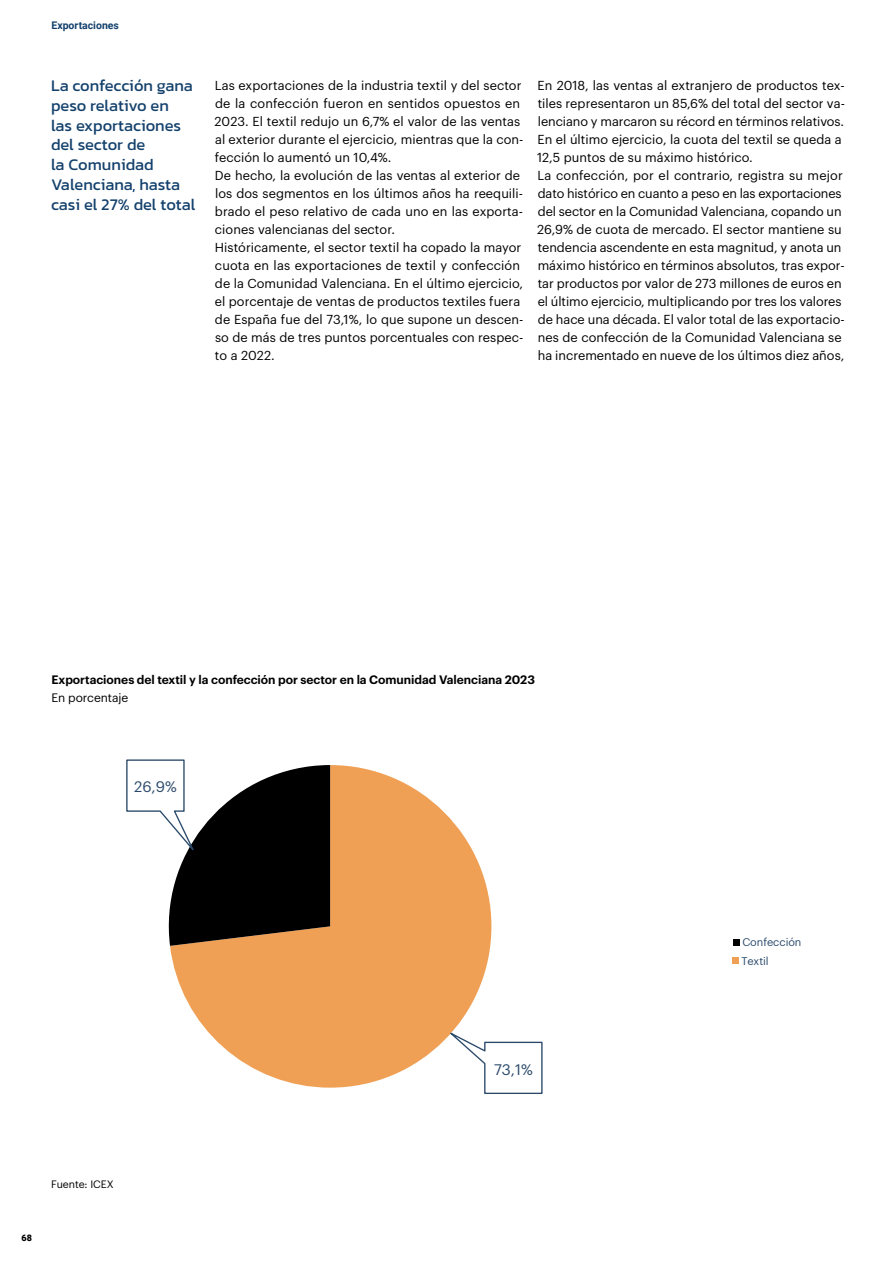
<style>
.page{position:relative;width:893px;height:1263px;background:#fff}
.page>*{position:absolute;margin:0;border:0;box-sizing:border-box;transform-origin:0 0}
.t1{font:16.5px/19.8px "Kanit";color:#14416c}
.t2{font:15px "Graphik";color:#2b4a6b}
.t3{font:14.85px "Graphik";color:#2b4a6b}
.t4{font:12.75px/18px "Graphik";letter-spacing:.005em;color:#000}
.t5{font:600 12px "Graphik";letter-spacing:-.005em;color:#000}
.t6{font:12px "Graphik";letter-spacing:-.005em;color:#000}
.t7{font:10.95px "Graphik";color:#2b4a6b}
.t8{font:700 10.5px "Roboto";color:#14416c}
.t9{font:10.5px "Graphik";letter-spacing:-.005em;color:#000}
.t10{font:900 9px "Roboto";color:#000}
</style>
<div class="page">
<svg style="left:170px;top:765px;width:321px;height:323px;fill:#f0a055"></svg>
<svg style="left:442px;top:1027px;width:101px;height:67px"></svg>
<svg style="left:126px;top:759px;width:204px;height:187px"></svg>
<div style="left:732px;top:957px;width:6px;height:7px;background:#f0a055"></div>
<svg style="left:733px;top:939px;width:6px;height:6px"></svg>
<p class="t8" style="left:51px;top:18px;width:69px">Exportaciones</p>
<p class="t1" style="left:51px;top:75px;width:146px">La confección gana peso relativo en<br>las exportaciones del sector de<br>la Comunidad<br>Valenciana, hasta casi el 27% del total</p>
<p class="t4" style="left:215px;top:75px;width:310px">Las exportaciones de la industria textil y del sector de la confección fueron en sentidos opuestos en 2023. El textil redujo un 6,7% el valor de las ventas al exterior durante el ejercicio, mientras que la con&shy;fección lo aumentó un 10,4%.<br>De hecho, la evolución de las ventas al exterior de los dos segmentos en los últimos años ha reequili&shy;brado el peso relativo de cada uno en las exporta&shy;ciones valencianas del sector.<br>Históricamente, el sector textil ha copado la mayor cuota en las exportaciones de textil y confección de la Comunidad Valenciana. En el último ejercicio, el porcentaje de ventas de productos textiles fuera de España fue del 73,1%, lo que supone un descen&shy;so de más de tres puntos porcentuales con respec&shy;to a 2022.</p>
<p class="t4" style="left:537px;top:75px;width:309px">En 2018, las ventas al extranjero de productos tex&shy;tiles representaron un 85,6% del total del sector va&shy;lenciano y marcaron su récord en términos relativos.<br>En el último ejercicio, la cuota del textil se queda a 12,5 puntos de su máximo histórico.<br>La confección, por el contrario, registra su mejor dato histórico en cuanto a peso en las exportaciones del sector en la Comunidad Valenciana, copando un 26,9% de cuota de mercado. El sector mantiene su tendencia ascendente en esta magnitud, y anota un máximo histórico en términos absolutos, tras expor&shy;tar productos por valor de 273 millones de euros en el último ejercicio, multiplicando por tres los valores de hace una década. El valor total de las exportacio&shy;nes de confección de la Comunidad Valenciana se ha incrementado en nueve de los últimos diez años,</p>
<p class="t5" style="left:51px;top:670px;width:485px">Exportaciones del textil y la confección por sector en la Comunidad Valenciana 2023</p>
<p class="t6" style="left:51px;top:689px;width:79px">En porcentaje</p>
<p class="t3" style="left:134px;top:776px;width:44px">26,9%</p>
<p class="t10" style="left:22px;top:1231px;width:12px">68</p>
<p class="t9" style="left:51px;top:1176px;width:64px">Fuente: ICEX</p>
<p class="t2" style="left:494px;top:1058px;width:40px">73,1%</p>
<p class="t7" style="left:742px;top:934px;width:61px">Confección</p>
<p class="t7" style="left:741px;top:952px;width:29px">Textil</p>
</div>
